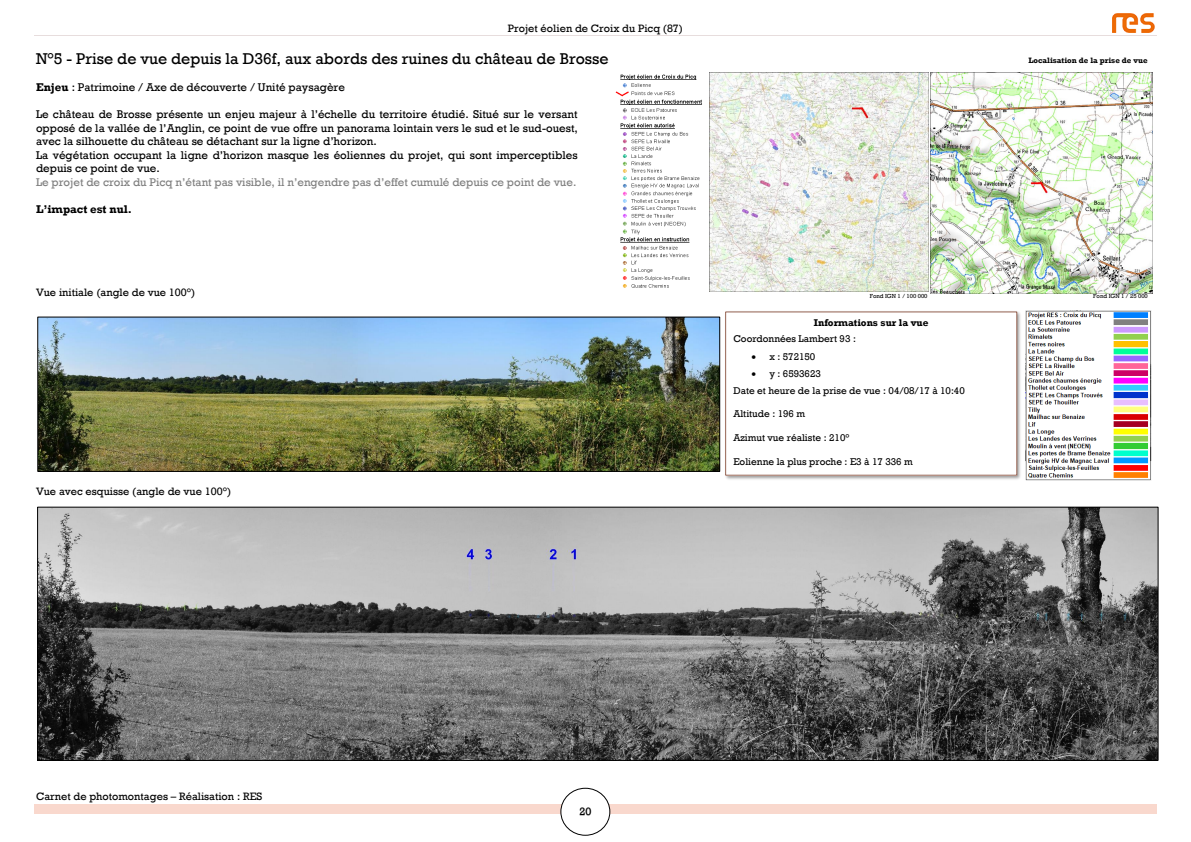
<style>
.page{position:relative;width:1191px;height:842px;background:#fff}
.page>*{position:absolute;margin:0;border:0;box-sizing:border-box;transform-origin:0 0}
.t1{font:16px "Rockwell";color:#000}
.t2{font:11.5px/13.5px "Rockwell";color:#000;text-align:justify}
.t3{font:11.5px "Rockwell";color:#7f7f7f}
.t4{font:700 11.5px "Rockwell";color:#000}
.t5{font:11px "Rockwell";color:#000}
.t6{font:10px "Rockwell";color:#000}
.t7{font:700 10px "Rockwell";color:#000}
.t8{font:700 8px "Rockwell";color:#000}
.t9{font:6px "Rockwell";color:#000}
.s1{font-weight:700}
</style>
<div class="page">
<hr style="left:34px;top:35px;width:1122px;height:1px;background:#e7dddd">
<div style="left:34px;top:805px;width:1122px;height:9px;background:#f9d8cd"></div>
<div style="left:561px;top:788px;width:49px;height:47px;background:#fff;border-radius:50%"></div>
<div style="left:560px;top:788px;width:50px;height:48px;border:1px solid #000;border-radius:50%"></div>
<img style="left:579px;top:808px;width:12px;height:8px">
<img style="left:1112px;top:13px;width:42px;height:20px">
<img style="left:39px;top:509px;width:1117px;height:250px">
<img style="left:39px;top:319px;width:679px;height:151px">
<div style="left:37px;top:317px;width:683px;height:155px;border:1px solid #000"></div>
<img style="left:1025px;top:311px;width:126px;height:169px">
<div style="left:725px;top:311px;width:292px;height:165px;border:1px solid #956251"></div>
<img style="left:726px;top:316px;width:290px;height:155px">
<img style="left:709px;top:72px;width:219px;height:220px">
<img style="left:930px;top:72px;width:222px;height:221px">
<img style="left:615px;top:74px;width:87px;height:214px">
<p class="t5" style="left:508px;top:21px;width:177px">Projet éolien de Croix du Picq (87)</p>
<p class="t1" style="left:36px;top:49px;width:574px">N°5 - Prise de vue depuis la D36f, aux abords des ruines du château de Brosse</p>
<p class="t2" style="left:36px;top:80px;width:310px"><span class="s1">Enjeu</span> : Patrimoine / Axe de découverte / Unité paysagère</p>
<p class="t2" style="left:36px;top:107px;width:543px">Le château de Brosse présente un enjeu majeur à l’échelle du territoire étudié. Situé sur le versant opposé de la vallée de l’Anglin, ce point de vue offre un panorama lointain vers le sud et le sud-ouest, avec la silhouette du château se détachant sur la ligne d’horizon.</p>
<p class="t2" style="left:36px;top:148px;width:543px">La végétation occupant la ligne d’horizon masque les éoliennes du projet, qui sont imperceptibles depuis ce point de vue.</p>
<p class="t3" style="left:36px;top:175px;width:542px">Le projet de croix du Picq n’étant pas visible, il n’engendre pas d’effet cumulé depuis ce point de vue.</p>
<p class="t4" style="left:36px;top:202px;width:97px">L’impact est nul.</p>
<p class="t5" style="left:36px;top:286px;width:161px">Vue initiale (angle de vue 100°)</p>
<p class="t5" style="left:36px;top:485px;width:197px">Vue avec esquisse (angle de vue 100°)</p>
<p class="t8" style="left:1028px;top:55px;width:121px">Localisation de la prise de vue</p>
<p class="t9" style="left:869px;top:293px;width:59px">Fond IGN 1 / 100 000</p>
<p class="t9" style="left:1093px;top:293px;width:56px">Fond IGN 1 / 25 000</p>
<p class="t7" style="left:814px;top:316px;width:116px">Informations sur la vue</p>
<p class="t6" style="left:733px;top:333px;width:124px">Coordonnées Lambert 93 :</p>
<p class="t6" style="left:751px;top:350px;width:65px">• x : 572150</p>
<p class="t6" style="left:751px;top:367px;width:71px">• y : 6593623</p>
<p class="t6" style="left:733px;top:384px;width:233px">Date et heure de la prise de vue : 04/08/17 à 10:40</p>
<p class="t6" style="left:733px;top:408px;width:73px">Altitude : 196 m</p>
<p class="t6" style="left:733px;top:432px;width:118px">Azimut vue réaliste : 210°</p>
<p class="t6" style="left:733px;top:456px;width:181px">Eolienne la plus proche : E3 à 17 336 m</p>
<p class="t5" style="left:36px;top:790px;width:228px">Carnet de photomontages – Réalisation : RES</p>
<p class="t5" style="left:579px;top:805px;width:13px">20</p>
</div>
